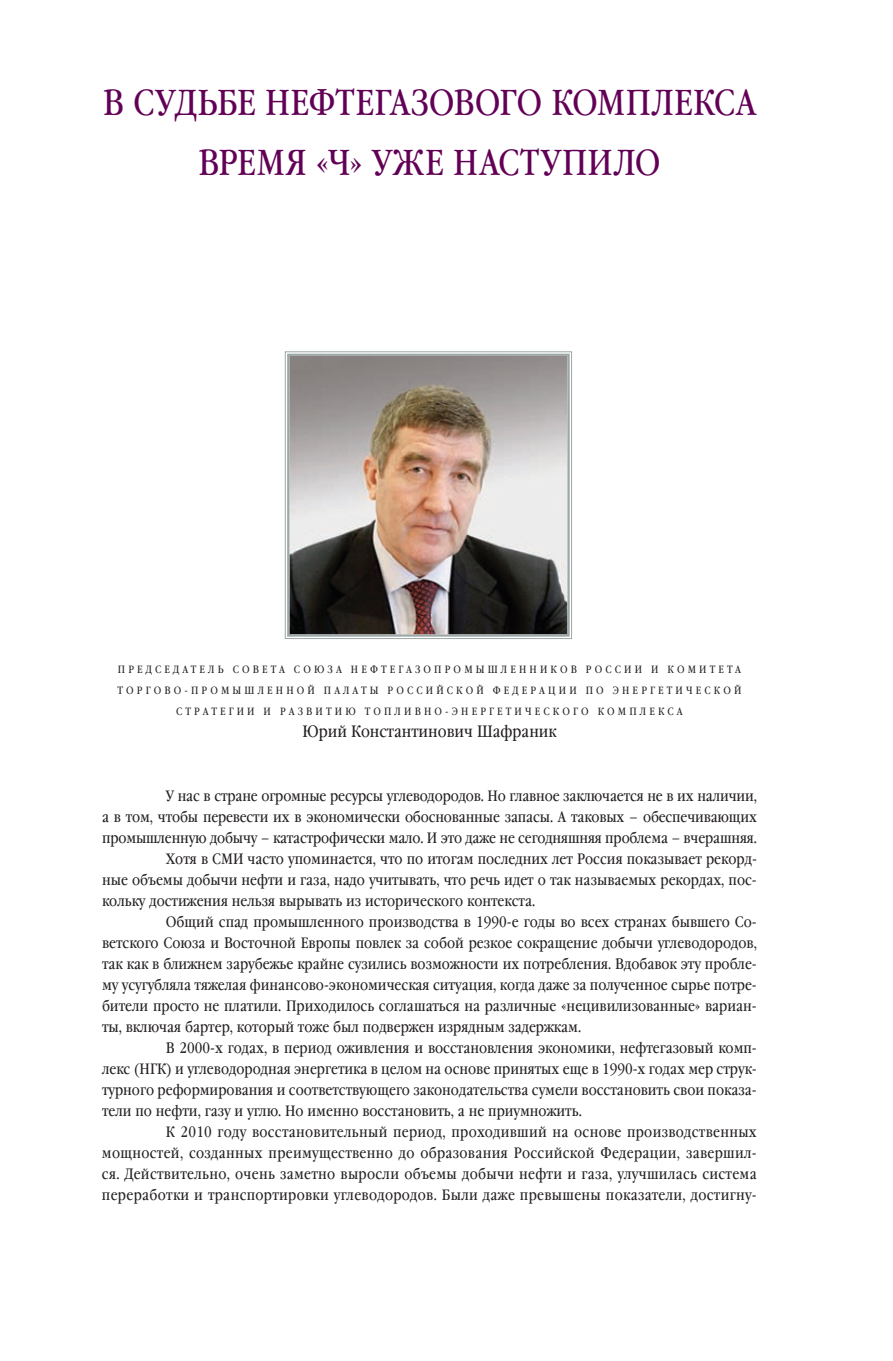
<style>
.page{position:relative;width:893px;height:1361px;background:#fff}
.page>*{position:absolute;margin:0;border:0;box-sizing:border-box;transform-origin:0 0}
.t1{font:36px/60px "Garamond Book Narrow C";letter-spacing:.005em;color:#620056;text-align:center}
.t2{font:16.5px "Garamond Book Narrow C";color:#231f20}
.t3{font:15px "Garamond Book Narrow C";color:#231f20}
.t4{font:15px "Garamond Book Narrow C";letter-spacing:.02em;color:#231f20}
.t5{font:10.5px/21px "Garamond Book Narrow C";letter-spacing:.3em;color:#231f20;text-align:center}
</style>
<div class="page">
<img style="left:285px;top:351px;width:287px;height:288px">
<div style="left:287px;top:354px;width:283px;height:283px;border:2px solid #9ea7a7"></div>
<h1 class="t1" style="left:103px;top:74px;width:652px">В судьбе нефтегазового комплекса время «Ч» уже наступило</h1>
<p class="t5" style="left:117px;top:659px;width:625px">председа тель совета Сою за нефтегазопромы шленников России и Комитета<br>Торгово-промы шленной палаты Российской Федерац ии по энергетической стратегии и развитию топливно-энергетического комплекса</p>
<p class="t2" style="left:302px;top:722px;width:256px">Юрий Константинович Шафраник</p>
<p class="t3" style="left:166px;top:788px;width:593px">У нас в стране огромные ресурсы углеводородов. Но главное заключается не в их наличии,</p>
<p class="t3" style="left:102px;top:809px;width:656px">а в том, чтобы перевести их в экономически обоснованные запасы. А таковых – обеспечивающих</p>
<p class="t3" style="left:102px;top:830px;width:656px">промышленную добычу – катастрофически мало. И это даже не сегодняшняя проблема – вчерашняя.</p>
<p class="t3" style="left:166px;top:851px;width:53px">Хотя в СМИ</p>
<p class="t3" style="left:248px;top:851px;width:511px">часто упоминается, что по итогам последних лет Россия показывает рекорд-</p>
<p class="t3" style="left:102px;top:872px;width:656px">ные объемы добычи нефти и газа, надо учитывать, что речь идет о так называемых рекордах, пос-</p>
<p class="t3" style="left:102px;top:893px;width:435px">кольку достижения нельзя вырывать из исторического контекста.</p>
<p class="t3" style="left:166px;top:914px;width:593px">Общий спад промышленного производства в 1990-е годы во всех странах бывшего Со-</p>
<p class="t3" style="left:102px;top:935px;width:656px">ветского Союза и Восточной Европы повлек за собой резкое сокращение добычи углеводородов,</p>
<p class="t3" style="left:102px;top:956px;width:656px">так как в ближнем зарубежье крайне сузились возможности их потребления. Вдобавок эту пробле-</p>
<p class="t3" style="left:102px;top:977px;width:656px">му усугубляла тяжелая финансово-экономическая ситуация, когда даже за полученное сырье потре-</p>
<p class="t3" style="left:102px;top:998px;width:656px">бители просто не платили. Приходилось соглашаться на различные «нецивилизованные» вариан-</p>
<p class="t3" style="left:102px;top:1019px;width:481px">ты, включая бартер, который тоже был подвержен изрядным задержкам.</p>
<p class="t3" style="left:166px;top:1040px;width:593px">В 2000-х годах, в период оживления и восстановления экономики, нефтегазовый комп-</p>
<p class="t3" style="left:102px;top:1061px;width:656px">лекс (НГК) и углеводородная энергетика в целом на основе принятых еще в 1990-х годах мер струк-</p>
<p class="t3" style="left:102px;top:1082px;width:656px">турного реформирования и соответствующего законодательства сумели восстановить свои показа-</p>
<p class="t3" style="left:102px;top:1103px;width:481px">тели по нефти, газу и углю. Но именно восстановить, а не приумножить.</p>
<p class="t4" style="left:166px;top:1124px;width:592px">К 2010 году восстановительный период, проходивший на основе производственных</p>
<p class="t4" style="left:102px;top:1145px;width:656px">мощностей, созданных преимущественно до образования Российской Федерации, завершил-</p>
<p class="t4" style="left:102px;top:1166px;width:656px">ся. Действительно, очень заметно выросли объемы добычи нефти и газа, улучшилась система</p>
<p class="t4" style="left:102px;top:1187px;width:656px">переработки и транспортировки углеводородов. Были даже превышены показатели, достигну-</p>
</div>
